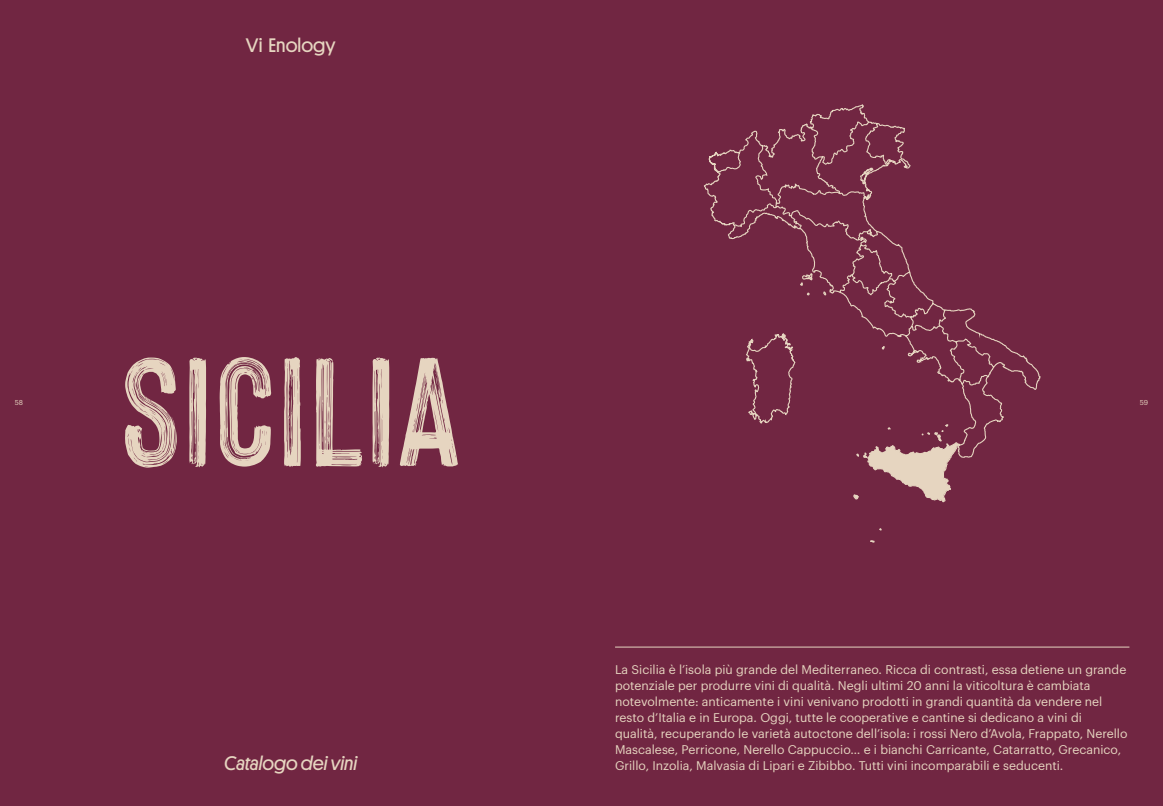
<style>
.page{position:relative;width:1163px;height:806px;background:#fff}
.page>*{position:absolute;margin:0;border:0;box-sizing:border-box;transform-origin:0 0}
.t1{font:168.1px "Hackney Vector";color:#e6d5c0}
.t2{font:italic 19.7px "Platform";color:#e6d5c0}
.t3{font:19.7px "Platform";color:#e6d5c0}
.t4{font:12.3px/15.9px "Graphik";color:#e6d5c0}
.t5{font:7px "Graphik";color:#e6d5c0}
</style>
<div class="page">
<div style="left:0;top:0;width:1162px;height:805px;background:#712642"></div>
<hr style="left:615px;top:646px;width:514px;height:1px;background:#e6d5c0">
<svg style="left:703px;top:104px;width:337px;height:439px"></svg>
<svg style="left:853px;top:424px;width:106px;height:117px"></svg>
<h2 class="t3" style="left:246px;top:31px;width:91px">Vi Enology</h2>
<h1 class="t1" style="left:120px;top:320px;width:342px">sICiLIA</h1>
<p class="t5" style="left:15px;top:397px;width:10px">58</p>
<p class="t5" style="left:1139px;top:397px;width:10px">59</p>
<h2 class="t2" style="left:224px;top:748px;width:135px">Catalogo dei vini</h2>
<p class="t4" style="left:615px;top:660px;width:514px">La Sicilia è l’isola più grande del Mediterraneo. Ricca di contrasti, essa detiene un grande potenziale per produrre vini di qualità. Negli ultimi 20 anni la viticoltura è cambiata notevolmente: anticamente i vini venivano prodotti in grandi quantità da vendere nel resto d’Italia e in Europa. Oggi, tutte le cooperative e cantine si dedicano a vini di<br>qualità, recuperando le varietà autoctone dell’isola: i rossi Nero d’Avola, Frappato, Nerello Mascalese, Perricone, Nerello Cappuccio… e i bianchi Carricante, Catarratto, Grecanico, Grillo, Inzolia, Malvasia di Lipari e Zibibbo. Tutti vini incomparabili e seducenti.</p>
</div>
